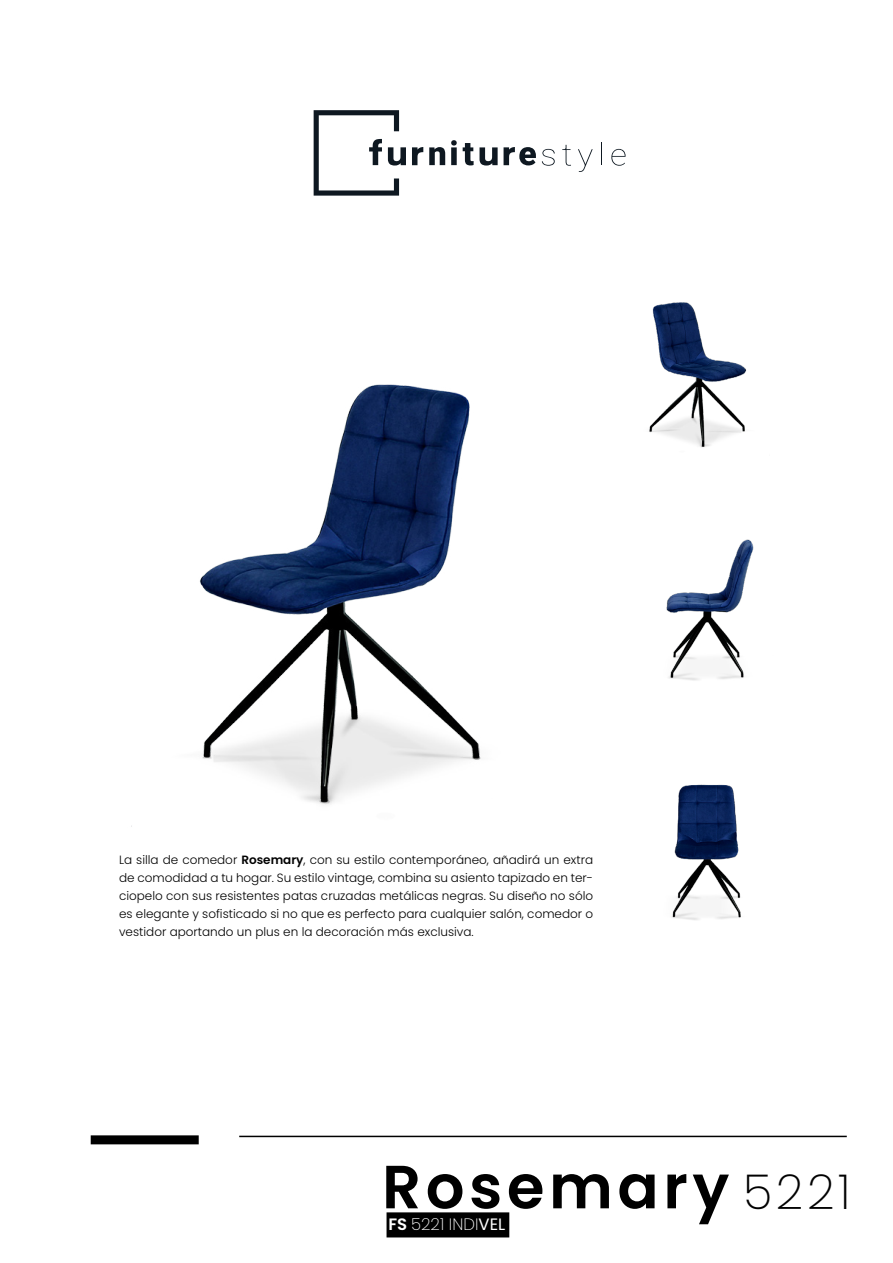
<style>
.page{position:relative;width:893px;height:1263px;background:#fff}
.page>*{position:absolute;margin:0;border:0;box-sizing:border-box;transform-origin:0 0}
.t1{font:600 60.9px "Poppins";letter-spacing:.075em;color:#000}
.t2{font:200 16.5px "Poppins";color:#fff}
.t3{font:300 12px/18px "Poppins";color:#000;text-align:justify}
.s1{font-weight:600}
.s2{font-weight:200;font-size:48.3px}
.s3{font-weight:400}
</style>
<div class="page">
<img style="left:131px;top:384px;width:350px;height:443px">
<svg style="left:429px;top:147px;width:16px;height:18px"></svg>
<svg style="left:451px;top:140px;width:6px;height:25px"></svg>
<svg style="left:314px;top:110px;width:92px;height:86px"></svg>
<svg style="left:412px;top:147px;width:11px;height:18px"></svg>
<svg style="left:504px;top:147px;width:32px;height:18px"></svg>
<svg style="left:463px;top:143px;width:35px;height:23px"></svg>
<svg style="left:542px;top:149px;width:13px;height:17px"></svg>
<svg style="left:562px;top:145px;width:9px;height:21px"></svg>
<svg style="left:578px;top:149px;width:15px;height:23px"></svg>
<svg style="left:601px;top:142px;width:1px;height:23px"></svg>
<svg style="left:611px;top:149px;width:15px;height:17px"></svg>
<img style="left:649px;top:302px;width:98px;height:146px">
<img style="left:666px;top:539px;width:88px;height:142px">
<img style="left:671px;top:784px;width:70px;height:136px">
<hr style="left:239px;top:1136px;width:608px;height:1px;background:#000">
<div style="left:91px;top:1135px;width:108px;height:9px;background:#000"></div>
<div style="left:387px;top:1213px;width:122px;height:24px;background:#000"></div>
<div style="left:387px;top:1212px;width:122px;height:25px;border:2px solid #000"></div>
<p class="t3" style="left:119px;top:851px;width:476px">La silla de comedor <span class="s1">Rosemary</span>, con su estilo contemporáneo, añadirá un extra de comodidad a tu hogar. Su estilo vintage, combina su asiento tapizado en ter&shy;ciopelo con sus resistentes patas cruzadas metálicas negras. Su diseño no sólo es elegante y sofisticado si no que es perfecto para cualquier salón, comedor o vestidor aportando un plus en la decoración más exclusiva.</p>
<h1 class="t1" style="left:382px;top:1152px;width:470px">Rosemary <span class="s2">5221</span></h1>
<h2 class="t2" style="left:389px;top:1214px;width:118px"><span class="s1">FS</span> 5221 INDI<span class="s3">VEL</span></h2>
</div>
